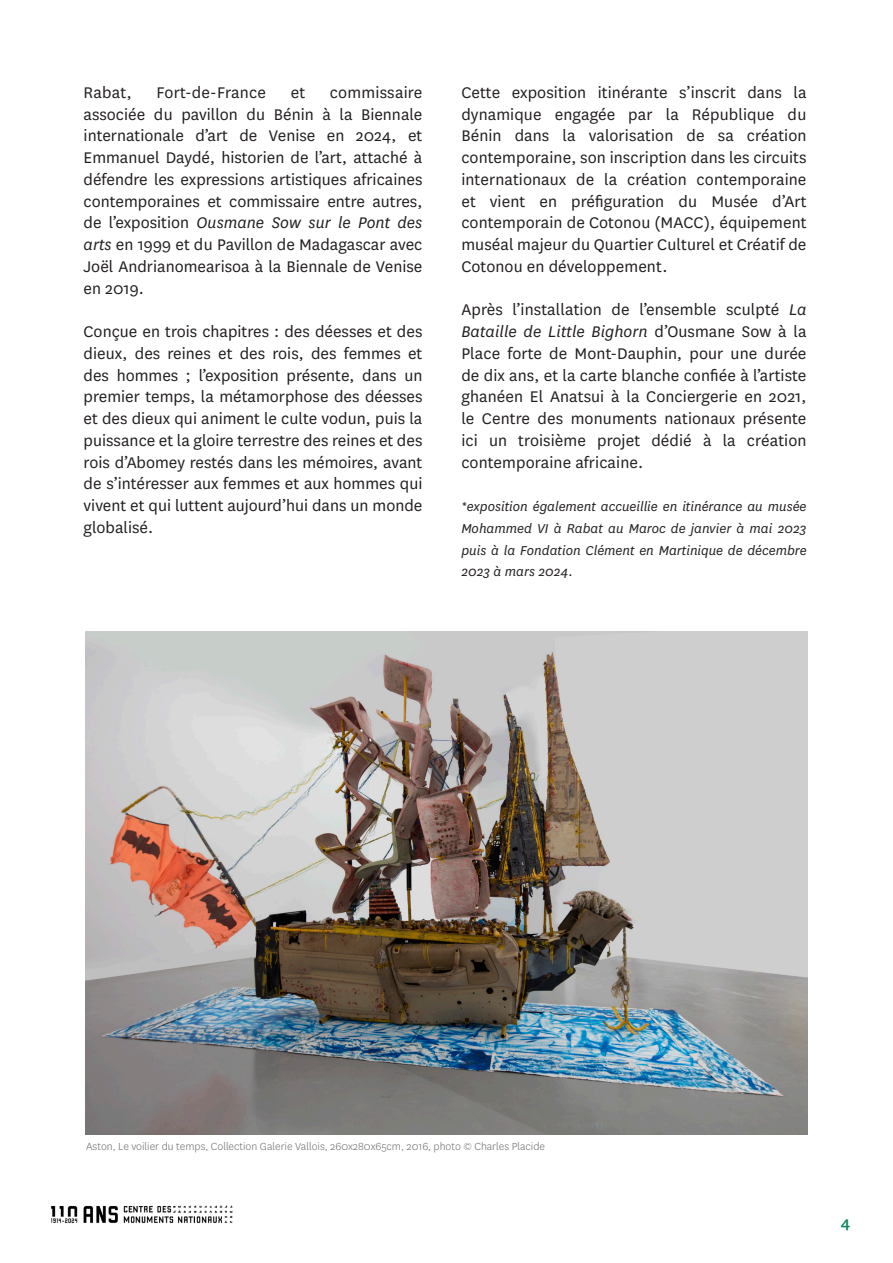
<style>
.page{position:relative;width:893px;height:1263px;background:#fff}
.page>*{position:absolute;margin:0;border:0;box-sizing:border-box;transform-origin:0 0}
.TEXTE_COURANT{font:18px/21.8px "National";color:#231f20;text-align:justify}
.t1{font:500 18px "National";color:#0e875b}
.TEXTE_COURANT-2{font:italic 15px/21.8px "National";color:#231f20;text-align:justify}
.LÉGENDES{font:300 12px "National";color:#6c6d70}
.s1{font-style:italic}
</style>
<div class="page">
<img style="left:51px;top:1205px;width:182px;height:18px">
<img style="left:85px;top:631px;width:723px;height:503px">
<p class="TEXTE_COURANT" style="left:84px;top:81px;width:50px">Rabat,</p>
<p class="TEXTE_COURANT" style="left:157px;top:81px;width:111px">Fort-de-France</p>
<p class="TEXTE_COURANT" style="left:291px;top:81px;width:16px">et</p>
<p class="TEXTE_COURANT" style="left:84px;top:81px;width:340px;text-indent:246px">commissaire associée du pavillon du Bénin à la Biennale internationale d’art de Venise en 2024, et Emmanuel Daydé, historien de l’art, attaché à défendre les expressions artistiques africaines contemporaines et commissaire entre autres, de l’exposition <span class="s1">Ousmane Sow sur le Pont des arts</span> en 1999 et du Pavillon de Madagascar avec Joël Andrianomearisoa à la Biennale de Venise en 2019.</p>
<p class="TEXTE_COURANT" style="left:84px;top:320px;width:340px">Conçue en trois chapitres : des déesses et des dieux, des reines et des rois, des femmes et des hommes ; l’exposition présente, dans un premier temps, la métamorphose des déesses et des dieux qui animent le culte vodun, puis la puissance et la gloire terrestre des reines et des rois d’Abomey restés dans les mémoires, avant de s’intéresser aux femmes et aux hommes qui vivent et qui luttent aujourd’hui dans un monde globalisé.</p>
<p class="TEXTE_COURANT" style="left:461px;top:81px;width:347px">Cette exposition itinérante s’inscrit dans la dynamique engagée par la République du Bénin dans la valorisation de sa création contemporaine, son inscription dans les circuits internationaux de la création contemporaine et vient en préfiguration du Musée d’Art contemporain de Cotonou (MACC), équipement muséal majeur du Quartier Culturel et Créatif de Cotonou en développement.</p>
<p class="TEXTE_COURANT" style="left:461px;top:298px;width:347px">Après l’installation de l’ensemble sculpté <span class="s1">La Bataille de Little Bighorn</span> d’Ousmane Sow à la Place forte de Mont-Dauphin, pour une durée de dix ans, et la carte blanche confiée à l’artiste ghanéen El Anatsui à la Conciergerie en 2021, le Centre des monuments nationaux présente ici un troisième projet dédié à la création contemporaine africaine.</p>
<p class="TEXTE_COURANT-2" style="left:461px;top:495px;width:347px">*exposition également accueillie en itinérance au musée Mohammed VI à Rabat au Maroc de janvier à mai 2023 puis à la Fondation Clément en Martinique de décembre 2023 à mars 2024.</p>
<p class="LÉGENDES" style="left:86px;top:1138px;width:460px">Aston, Le voilier du temps, Collection Galerie Vallois, 260x280x65cm, 2016, photo © Charles Placide</p>
<p class="t1" style="left:841px;top:1211px;width:11px">4</p>
</div>
